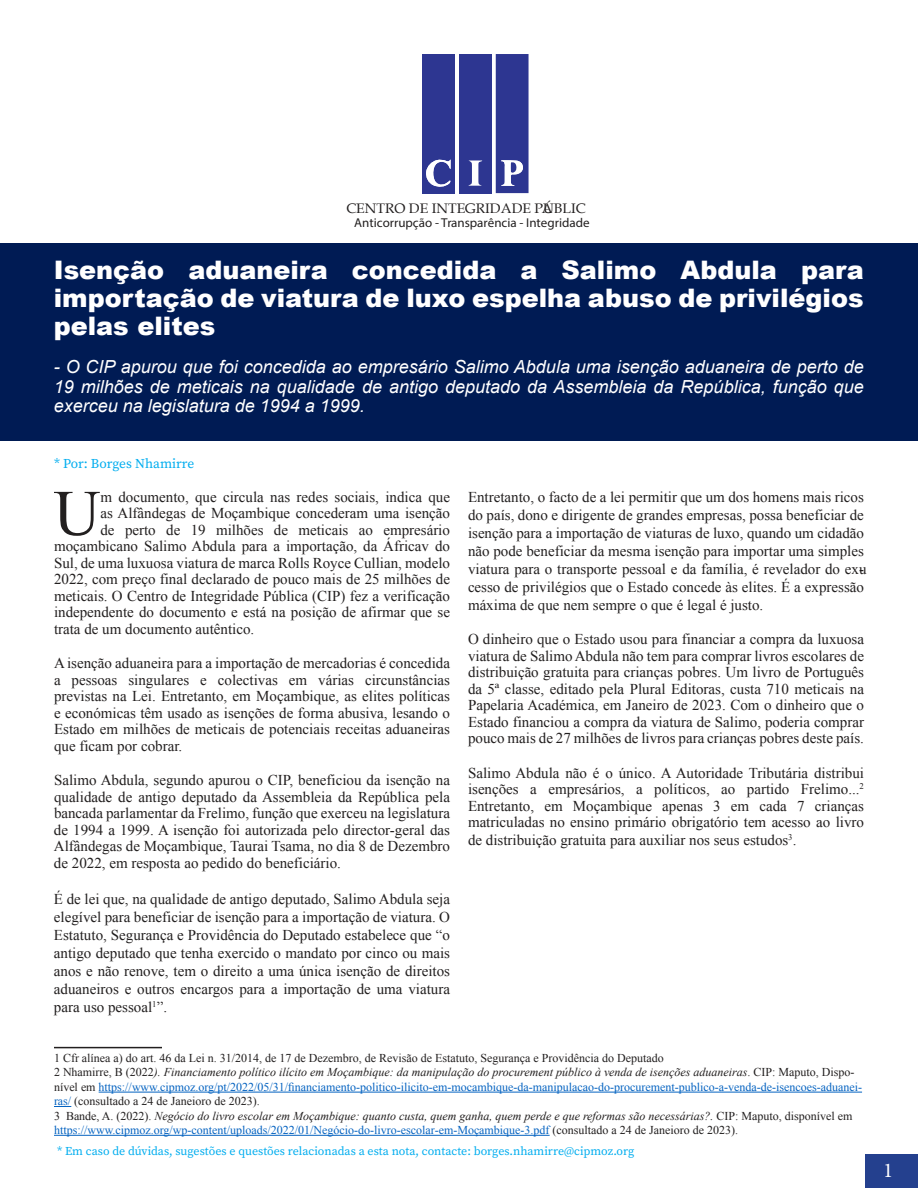
<style>
.page{position:relative;width:918px;height:1188px;background:#fff}
.page>*{position:absolute;margin:0;border:0;box-sizing:border-box;transform-origin:0 0}
.t1{font:64.8px "Times New Roman";color:#221f1f}
.t2{font:900 25.5px/28px "Arial";color:#fff;text-align:justify}
.t3{font:21px "Minion Pro";color:#fff}
.t4{font:italic 18px/19.8px "Arial";color:#fff;text-align:justify}
.t5{font:15px/16.5px "Times New Roman";color:#221f1f;text-align:justify}
.t6{font:13.8px "Book Antiqua";color:#221f1f}
.t7{font:13.5px "Source Serif Variable";color:#00adef}
.t8{font:12.9px "Myriad Pro";color:#221f1f}
.t9{font:12px/14.4px "Times New Roman";color:#0563c1}
.t10{font:12px "Source Serif Variable";color:#00adef}
.s1{color:#221f1f}
.s2{font-style:italic;color:#221f1f}
.s3{color:#211e1e}
.s4{font-style:italic;color:#211e1e}
</style>
<div class="page">
<div style="left:865px;top:1154px;width:53px;height:34px;background:#24408e"></div>
<div style="left:0;top:243px;width:918px;height:198px;background:#001b54"></div>
<div style="left:459px;top:54px;width:33px;height:139px;background:#2d3691"></div>
<svg style="left:468px;top:161px;width:14px;height:25px"></svg>
<div style="left:422px;top:54px;width:33px;height:139px;background:#2d3691"></div>
<svg style="left:426px;top:159px;width:25px;height:28px"></svg>
<svg style="left:496px;top:54px;width:33px;height:139px;background:#3c4599"></svg>
<hr style="left:54px;top:1047px;width:108px;height:1px;background:#221f1f">
<hr style="left:99px;top:1092px;width:763px;height:1px;background:#0563c1">
<svg style="left:54px;top:1106px;width:17px;height:1px"></svg>
<hr style="left:54px;top:1135px;width:496px;height:1px;background:#0563c1">
<p class="t6" style="left:346px;top:200px;width:241px">CENTRO DE INTEGRIDADE PÚBLIC</p>
<p class="t6" style="left:542px;top:200px;width:12px">A</p>
<p class="t8" style="left:354px;top:218px;width:237px">Anticorrupção - Transparência - Integridade</p>
<h2 class="t2" style="left:54px;top:258px;width:811px">Isenção aduaneira concedida a Salimo Abdula para importação de viatura de luxo espelha abuso de privilégios pelas elites</h2>
<p class="t4" style="left:54px;top:358px;width:812px">- O CIP apurou que foi concedida ao empresário Salimo Abdula uma isenção aduaneira de perto de 19 milhões de meticais na qualidade de antigo deputado da Assembleia da República, função que exerceu na legislatura de 1994 a 1999.</p>
<p class="t7" style="left:54px;top:457px;width:142px">* Por: Borges Nhamirre</p>
<h1 class="t1" style="left:54px;top:490px;width:48px">U</h1>
<p class="t5" style="left:100px;top:490px;width:351px">m documento, que circula nas redes sociais, indica que</p>
<p class="t5" style="left:468px;top:489px;width:400px;line-height:18px;text-align:left">Entretanto, o facto de a lei permitir que um dos homens mais ricos do país, dono e dirigente de grandes empresas, possa beneficiar de isenção para a importação de viaturas de luxo, quando um cidadão não pode beneficiar da mesma isenção para importar uma simples viatura para o transporte pessoal e da família, é revelador do exu&shy;cesso de privilégios que o Estado concede às elites. É a expressão máxima de que nem sempre o que é legal é justo.</p>
<p class="t5" style="left:468px;top:632px;width:398px">O dinheiro que o Estado usou para financiar a compra da luxuosa viatura de Salimo Abdula não tem para comprar livros escolares de distribuição gratuita para crianças pobres. Um livro de Português da 5ª classe, editado pela Plural Editoras, custa 710 meticais na Papelaria Académica, em Janeiro de 2023. Com o dinheiro que o Estado financiou a compra da viatura de Salimo, poderia comprar pouco mais de 27 milhões de livros para crianças pobres deste país.</p>
<p class="t5" style="left:468px;top:766px;width:398px">Salimo Abdula não é o único. A Autoridade Tributária distribui isenções a empresários, a políticos, ao partido Frelimo...<sup>2<br></sup>Entretanto, em Moçambique apenas 3 em cada 7 crianças matriculadas no ensino primário obrigatório tem acesso ao livro</p>
<p class="t5" style="left:468px;top:834px;width:330px">de distribuição gratuita para auxiliar nos seus estudos<sup>3</sup>.</p>
<p class="t5" style="left:100px;top:506px;width:351px">as Alfândegas de Moçambique concederam uma isenção</p>
<p class="t5" style="left:100px;top:523px;width:351px">de perto de 19 milhões de meticais ao empresário</p>
<p class="t5" style="left:54px;top:539px;width:398px">moçambicano Salimo Abdula para a importação, da Áfricav do</p>
<p class="t5" style="left:54px;top:556px;width:398px">Sul, de uma luxuosa viatura de marca Rolls Royce Cullian, modelo</p>
<p class="t5" style="left:54px;top:572px;width:398px">2022, com preço final declarado de pouco mais de 25 milhões de</p>
<p class="t5" style="left:54px;top:589px;width:397px">meticais. O Centro de Integridade Pública (CIP) fez a verificação</p>
<p class="t5" style="left:54px;top:605px;width:398px">independente do documento e está na posição de afirmar que se</p>
<p class="t5" style="left:54px;top:622px;width:202px">trata de um documento autêntico.</p>
<p class="t5" style="left:54px;top:656px;width:398px">A isenção aduaneira para a importação de mercadorias é concedida a pessoas singulares e colectivas em várias circunstâncias previstas na Lei. Entretanto, em Moçambique, as elites políticas e económicas têm usado as isenções de forma abusiva, lesando o Estado em milhões de meticais de potenciais receitas aduaneiras que ficam por cobrar.</p>
<p class="t5" style="left:54px;top:773px;width:398px">Salimo Abdula, segundo apurou o CIP, beneficiou da isenção na qualidade de antigo deputado da Assembleia da República pela bancada parlamentar da Frelimo, função que exerceu na legislatura de 1994 a 1999. A isenção foi autorizada pelo director-geral das Alfândegas de Moçambique, Taurai Tsama, no dia 8 de Dezembro de 2022, em resposta ao pedido do beneficiário.</p>
<p class="t5" style="left:54px;top:891px;width:398px;line-height:18px">É de lei que, na qualidade de antigo deputado, Salimo Abdula seja elegível para beneficiar de isenção para a importação de viatura. O Estatuto, Segurança e Providência do Deputado estabelece que “o antigo deputado que tenha exercido o mandato por cinco ou mais anos e não renove, tem o direito a uma única isenção de direitos aduaneiros e outros encargos para a importação de uma viatura para uso pessoal<sup>1</sup>”.</p>
<p class="t9" style="left:54px;top:1052px;width:810px"><span class="s1">1 Cfr alínea a) do art. 46 da Lei n. 31/2014, de 17 de Dezembro, de Revisão de Estatuto, Segurança e Providência do Deputado<br>2 Nhamirre, B (2022</span><span class="s2">). Financiamento político ilícito em Moçambique: da manipulação do procurement público à venda de isenções aduaneiras</span><span class="s1">. CIP: Maputo, Dispo&shy;nível em</span> https://www.cipmoz.org/pt/2022/05/31/financiamento-politico-ilicito-em-mocambique-da-manipulacao-do-procurement-publico-a-venda-de-isencoes-aduanei&shy;ras/ <span class="s3">(consultado a 24 de Janeioro de 2023).<br></span><span class="s1">3 Bande, A. (2022).</span> <span class="s4">Negócio do livro escolar em Moçambique: quanto custa, quem ganha, quem perde e que reformas são necessárias?.</span> <span class="s3">CIP: Maputo, disponível em </span>https://www.cipmoz.org/wp-content/uploads/2022/01/Negócio-do-livro-escolar-em-Moçambique-3.pdf <span class="s3">(consultado a 24 de Janeioro de 2023).</span></p>
<p class="t10" style="left:57px;top:1146px;width:579px">* Em caso de dúvidas, sugestões e questões relacionadas a esta nota, contacte: borges.nhamirre@cipmoz.org</p>
<h3 class="t3" style="left:883px;top:1161px;width:12px">1</h3>
</div>
